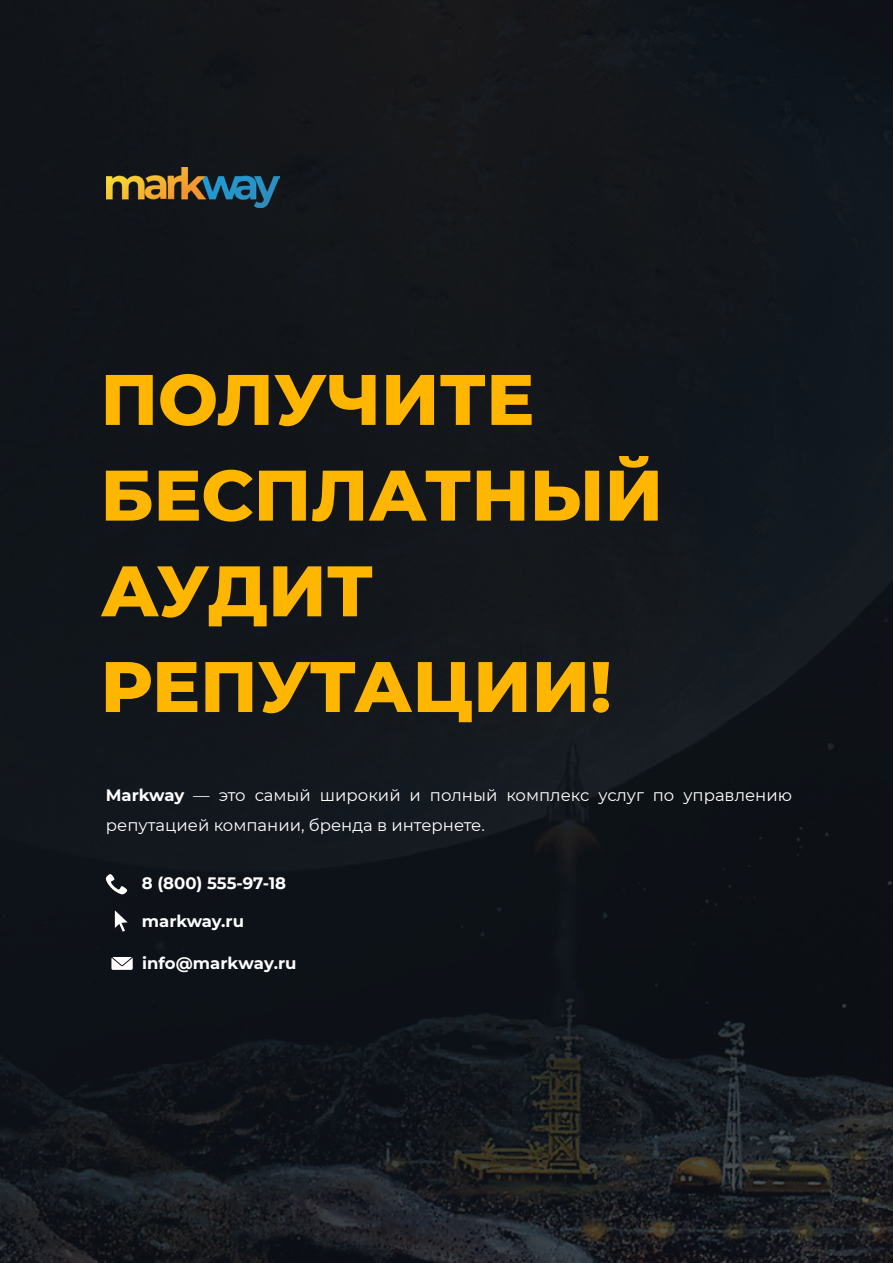
<style>
.page{position:relative;width:893px;height:1263px;background:#fff}
.page>*{position:absolute;margin:0;border:0;box-sizing:border-box;transform-origin:0 0}
.t1{font:800 71.4px/95.7px "Montserrat";color:#ffb600}
.t2{font:16.5px/30px "Montserrat";color:#fff}
.t3{font:700 16.5px "Montserrat";color:#fff}
.s1{font-weight:700}
</style>
<div class="page">
<img style="left:1px;top:0;width:892px;height:1262px">
<img style="left:106px;top:168px;width:173px;height:39px">
<svg style="left:111px;top:957px;width:22px;height:13px"></svg>
<svg style="left:106px;top:874px;width:21px;height:20px"></svg>
<svg style="left:115px;top:910px;width:13px;height:22px"></svg>
<h1 class="t1" style="left:100px;top:348px;width:564px">ПОЛУЧИТЕ<br>БЕСПЛАТНЫЙ<br>АУДИТ<br>РЕПУТАЦИИ!</h1>
<p class="t2" style="left:106px;top:779px;width:688px"><span class="s1">Markway</span> — это самый широкий и полный комплекс услуг по управлению репутацией компании, бренда в интернете.</p>
<p class="t3" style="left:142px;top:871px;width:146px">8 (800) 555-97-18</p>
<p class="t3" style="left:142px;top:909px;width:104px">markway.ru</p>
<p class="t3" style="left:142px;top:951px;width:156px">info@markway.ru</p>
</div>
